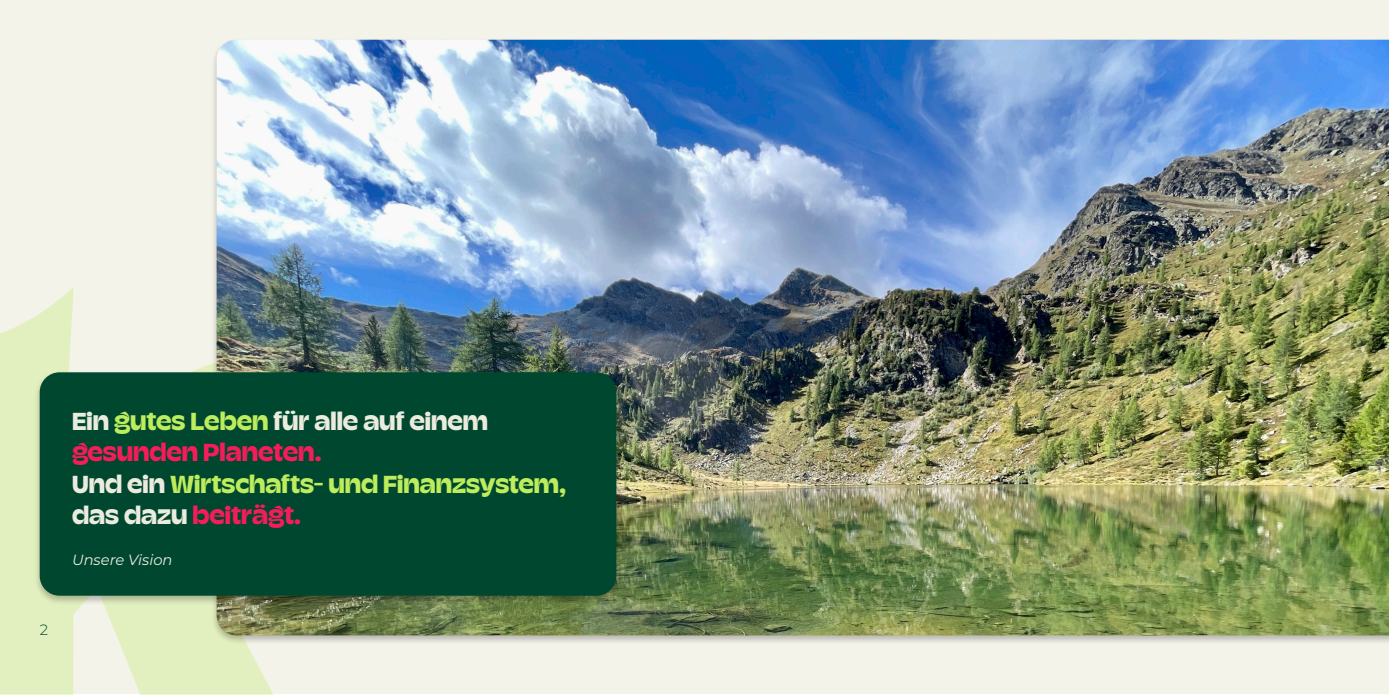
<style>
.page{position:relative;width:1389px;height:695px;background:#fff}
.page>*{position:absolute;margin:0;border:0;box-sizing:border-box;transform-origin:0 0}
.copy{font:700 24.5px/31.5px "Champ";letter-spacing:-.005em;color:#bdec5c}
.t1{font:300 14.88px "Montserrat";color:#004730}
.copy-2{font:italic 14.7px "Montserrat";color:#ebecde}
.s1{color:#ebecde}
.s2{color:#f41d5a}
</style>
<div class="page">
<div style="left:0;top:1px;width:1389px;height:693px;background:#f3f3ea"></div>
<svg style="left:0;top:288px;width:273px;height:406px;fill:#e2f0bf"></svg>
<div style="left:210px;top:37px;width:1179px;height:607px;background:#000;opacity:.25"></div>
<img style="left:217px;top:40px;width:1172px;height:595px">
<div style="left:33px;top:370px;width:590px;height:235px;background:#000;opacity:.25"></div>
<div style="left:40px;top:372px;width:576px;height:223px;background:#004730;border-radius:20px"></div>
<p class="t1" style="left:40px;top:620px;width:10px">2</p>
<p class="copy" style="left:72px;top:404px;width:496px"><span class="s1">Ein</span> gutes Leben <span class="s1">für alle auf einem </span><span class="s2">gesunden Planeten.<br></span><span class="s1">Und ein</span> Wirtschafts- und Finanzsystem, <span class="s1">das dazu</span> <span class="s2">beiträgt.</span></p>
<p class="copy-2" style="left:72px;top:549px;width:102px">Unsere Vision</p>
</div>
